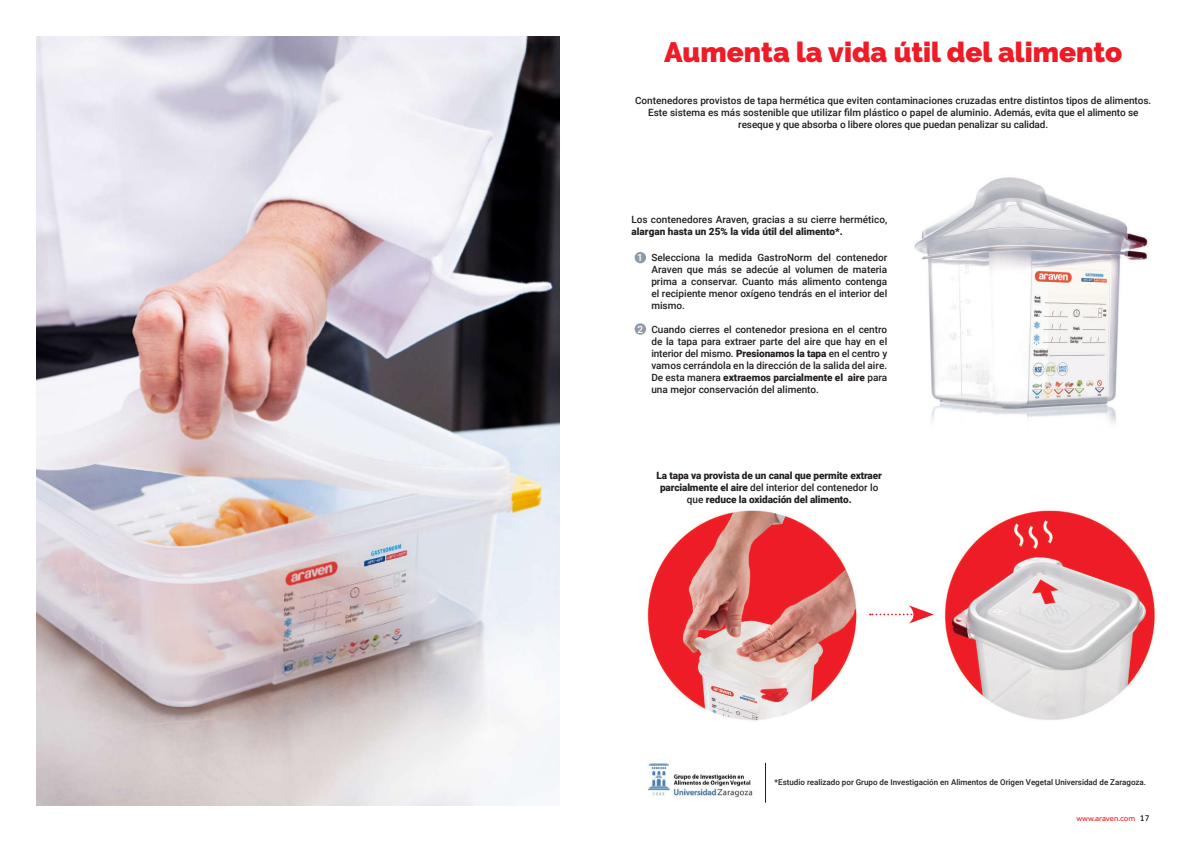
<style>
.page{position:relative;width:1191px;height:842px;background:#fff}
.page>*{position:absolute;margin:0;border:0;box-sizing:border-box;transform-origin:0 0}
.t1{font:900 28px "Raleway";color:#ee1c26}
.t2{font:500 10px/12px "Roboto";color:#231f20;text-align:justify}
.t3{font:900 10px/12px "Roboto";letter-spacing:-.01em;color:#231f20;text-align:center}
.t4{font:500 10px "Roboto";color:#fff}
.t5{font:500 8px "Roboto";color:#231f20}
.t6{font:8px "Effra";color:#ee1d23}
.s1{font-weight:900}
.s2{font-weight:500}
.s3{font-size:9px;color:#000}
</style>
<div class="page">
<img style="left:36px;top:36px;width:523px;height:770px">
<img style="left:647px;top:510px;width:210px;height:211px">
<img style="left:944px;top:510px;width:211px;height:210px">
<svg style="left:870px;top:605px;width:64px;height:19px"></svg>
<img style="left:647px;top:763px;width:106px;height:36px">
<hr style="left:765px;top:763px;width:1px;height:40px;background:#231f20">
<img style="left:914px;top:177px;width:234px;height:247px">
<div style="left:634px;top:252px;width:12px;height:11px;background:#8e9ba7;border-radius:50%"></div>
<div style="left:634px;top:323px;width:12px;height:12px;background:#8e9ba7;border-radius:50%"></div>
<h1 class="t1" style="left:664px;top:36px;width:459px">Aumenta la vida útil del alimento</h1>
<p class="t2" style="left:635px;top:94px;width:518px;text-align:center">Contenedores provistos de tapa hermética que eviten contaminaciones cruzadas entre distintos tipos de alimentos.<br>Este sistema es más sostenible que utilizar film plástico o papel de aluminio. Además, evita que el alimento se reseque y que absorba o libere olores que puedan penalizar su calidad.</p>
<p class="t2" style="left:631px;top:213px;width:257px">Los contenedores Araven, gracias a su cierre hermético,</p>
<p class="t3" style="left:631px;top:225px;width:213px">alargan hasta un 25% la vida útil del alimento*.</p>
<p class="t2" style="left:651px;top:251px;width:237px">Selecciona la medida GastroNorm del contenedor Araven que más se adecúe al volumen de materia prima a conservar. Cuanto más alimento contenga el recipiente menor oxígeno tendrás en el interior del mismo.</p>
<p class="t2" style="left:651px;top:323px;width:237px">Cuando cierres el contenedor presiona en el centro de la tapa para extraer parte del aire que hay en el interior del mismo. <span class="s1">Presionamos la tapa</span> en el centro y vamos cerrándola en la dirección de la salida del aire.<br>De esta manera <span class="s1">extraemos parcialmente el aire</span> para una mejor conservación del alimento.</p>
<p class="t4" style="left:637px;top:251px;width:7px">1</p>
<p class="t4" style="left:637px;top:322px;width:7px">2</p>
<p class="t3" style="left:656px;top:469px;width:227px">La tapa va provista de un canal que permite extraer parcialmente el aire <span class="s2">del interior del contenedor lo que</span> reduce la oxidación del alimento.</p>
<p class="t5" style="left:774px;top:777px;width:373px">*Estudio realizado por Grupo de Investigación en Alimentos de Origen Vegetal Universidad de Zaragoza.</p>
<p class="t6" style="left:1076px;top:814px;width:75px">www.araven.com <span class="s3">17</span></p>
</div>
